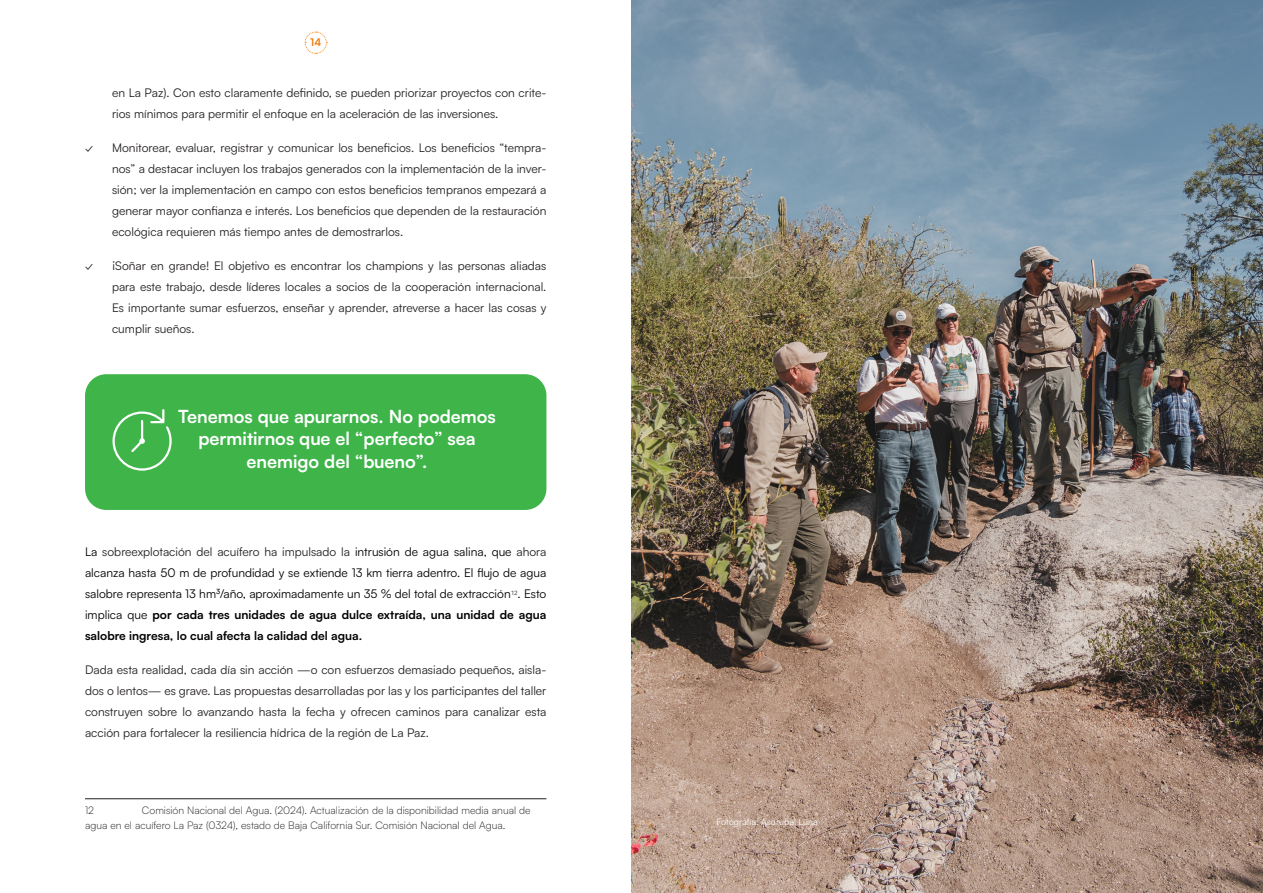
<style>
.page{position:relative;width:1263px;height:893px;background:#fff}
.page>*{position:absolute;margin:0;border:0;box-sizing:border-box;transform-origin:0 0}
.t1{font:700 18px/22.5px "Satoshi";color:#fff;text-align:center}
.t2{font:12px/21px "Satoshi";color:#231f20;text-align:justify}
.t3{font:12px/21px "Satoshi";color:#000;text-align:justify}
.t4{font:300 10.5px/15px "Satoshi";color:#231f20}
.t5{font:700 10.5px "Satoshi";color:#ee7b08}
.t6{font:9px "Satoshi";color:#fff}
.s1{color:#231f20}
.s2{font-weight:700}
</style>
<div class="page">
<svg style="left:304px;top:31px;width:23px;height:23px"></svg>
<div style="left:85px;top:374px;width:461px;height:136px;background:#3eb449;border-radius:21px"></div>
<hr style="left:85px;top:798px;width:461px;height:1px;background:#231f20">
<img style="left:631px;top:0;width:632px;height:893px">
<svg style="left:112px;top:409px;width:60px;height:62px"></svg>
<p class="t5" style="left:310px;top:34px;width:12px">14</p>
<p class="t2" style="left:112px;top:82px;width:436px">en La Paz). Con esto claramente definido, se pueden priorizar proyectos con crite&shy;rios mínimos para permitir el enfoque en la aceleración de las inversiones.</p>
<p class="t2" style="left:112px;top:137px;width:436px;text-indent:-27px">✓ Monitorear, evaluar, registrar y comunicar los beneficios. Los beneficios “tempra&shy;nos” a destacar incluyen los trabajos generados con la implementación de la inver&shy;sión; ver la implementación en campo con estos beneficios tempranos empezará a generar mayor confianza e interés. Los beneficios que dependen de la restauración ecológica requieren más tiempo antes de demostrarlos.</p>
<p class="t2" style="left:112px;top:254px;width:436px;text-indent:-27px">✓ ¡Soñar en grande! El objetivo es encontrar los champions y las personas aliadas para este trabajo, desde líderes locales a socios de la cooperación internacional.<br>Es importante sumar esfuerzos, enseñar y aprender, atreverse a hacer las cosas y cumplir sueños.</p>
<h1 class="t1" style="left:178px;top:404px;width:319px">Tenemos que apurarnos. No podemos permitirnos que el “perfecto” sea enemigo del “bueno”.</h1>
<p class="t3" style="left:85px;top:541px;width:463px">La <span class="s1">sobreexplotación del acuífero ha impulsado la</span> intrusión de agua salina, que <span class="s1">ahora </span>alcanza hasta 50 m de profundidad y se extiende 13 km tierra adentro. El flujo de agua salobre representa 13 hm³/año, aproximadamente un 35 % del total de extracción<sup>12</sup>. Esto implica que <span class="s2">por cada tres unidades de agua dulce extraída, una unidad de agua salobre ingresa, lo cual afecta la calidad del agua.</span></p>
<p class="t2" style="left:85px;top:659px;width:463px">Dada esta realidad, cada día sin acción —o con esfuerzos demasiado pequeños, aisla&shy;dos o lentos— es grave. Las propuestas desarrolladas por las y los participantes del taller construyen sobre lo avanzando hasta la fecha y ofrecen caminos para canalizar esta acción para fortalecer la resiliencia hídrica de la región de La Paz.</p>
<p class="t4" style="left:85px;top:802px;width:447px;text-indent:57px">Comisión Nacional del Agua. (2024). Actualización de la disponibilidad media anual de agua en el acuífero La Paz (0324), estado de Baja California Sur. Comisión Nacional del Agua.</p>
<p class="t4" style="left:85px;top:802px;width:11px">12</p>
<p class="t6" style="left:716px;top:816px;width:103px">Fotografía: Asdrubal Luna</p>
</div>
